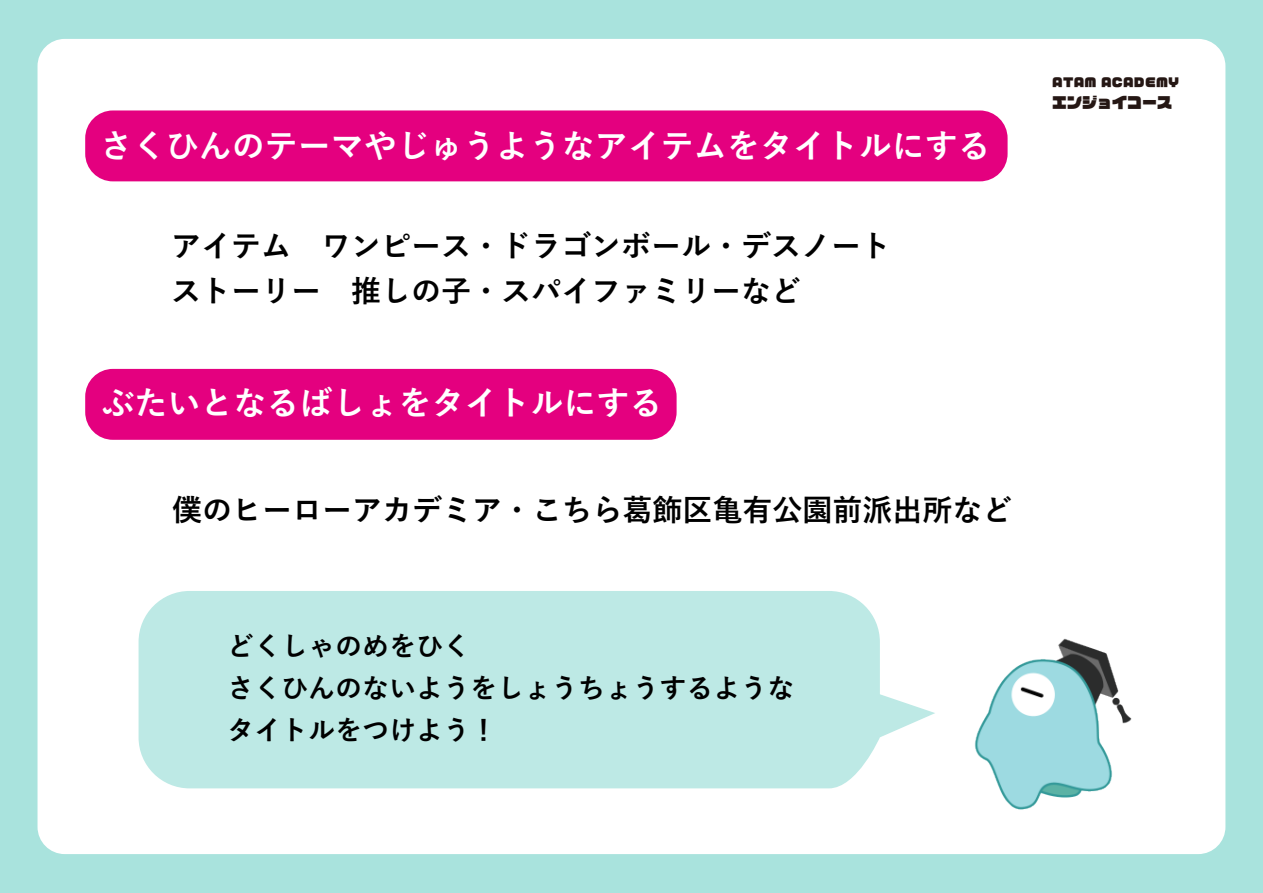
<style>
.page{position:relative;width:1263px;height:893px;background:#a9e3dd}
.page>*{position:absolute;margin:0;border:0;box-sizing:border-box;transform-origin:0 0}
.t1{font:700 33px "Yu Gothic";color:#fff}
.t2{font:700 30px/45px "Yu Gothic";color:#000}
.t3{font:700 27px/42px "Yu Gothic";color:#000}
.t4{font:15px "VDL Logo Jr Black Black";color:#251714}
.t5{font:12px "VDL Logo Jr Black Black";letter-spacing:.02em;color:#251714}
</style>
<div class="page">
<div style="left:38px;top:39px;width:1187px;height:815px;background:#fff;border-radius:27px"></div>
<div style="left:85px;top:110px;width:922px;height:71px;background:#e4007f;border-radius:28px"></div>
<div style="left:85px;top:369px;width:592px;height:71px;background:#e4007f;border-radius:28px"></div>
<img style="left:867px;top:534px;width:359px;height:320px">
<div style="left:139px;top:591px;width:741px;height:197px;background:#bde9e5;border-radius:51px"></div>
<p class="t1" style="left:100px;top:127px;width:893px">さくひんのテーマやじゅうようなアイテムをタイトルにする</p>
<p class="t2" style="left:171px;top:224px;width:721px">アイテム　ワンピース・ドラゴンボール・デスノートストーリー　推しの子・スパイファミリーなど</p>
<p class="t1" style="left:101px;top:384px;width:563px">ぶたいとなるばしょをタイトルにする</p>
<p class="t2" style="left:172px;top:488px;width:841px">僕のヒーローアカデミア・こちら葛飾区亀有公園前派出所など</p>
<p class="t5" style="left:1052px;top:74px;width:128px">ATAM ACADEMY</p>
<p class="t4" style="left:1052px;top:92px;width:121px">エンジョイコース</p>
<p class="t3" style="left:227px;top:626px;width:569px">どくしゃのめをひく<br>さくひんのないようをしょうちょうするようなタイトルをつけよう！</p>
</div>
